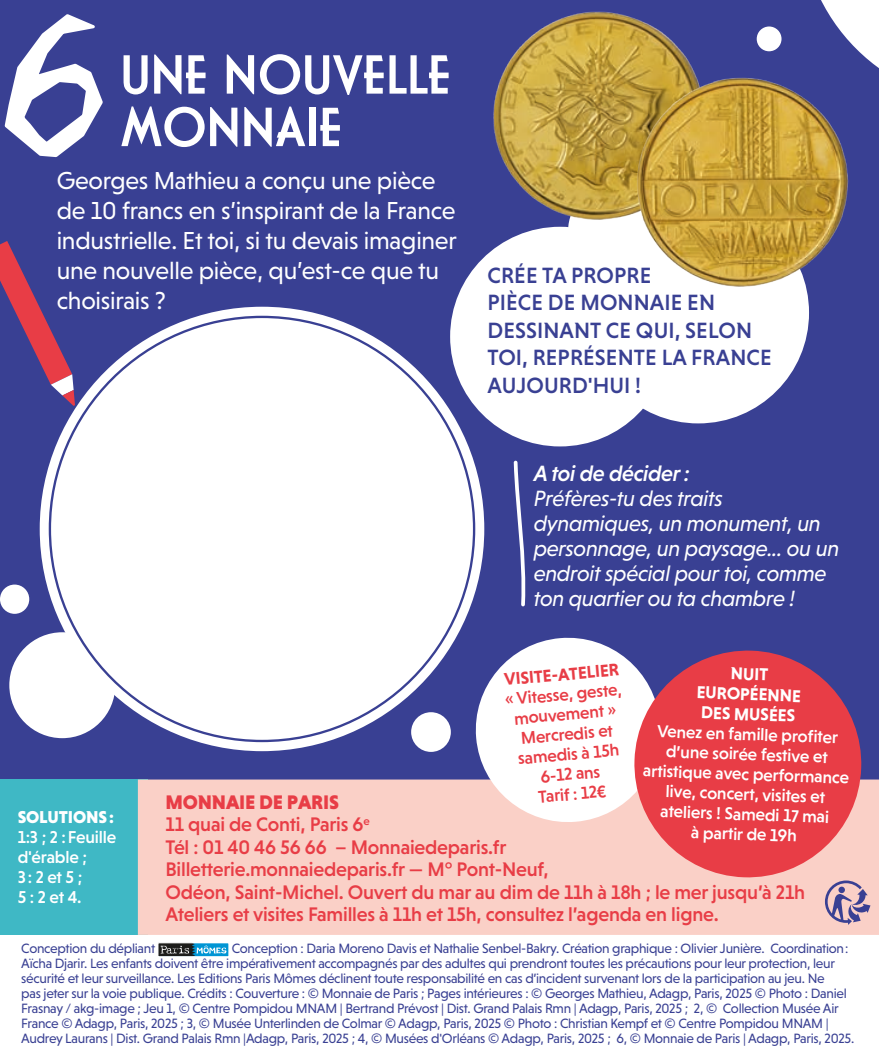
<style>
.page{position:relative;width:879px;height:1063px;background:#fff}
.page>*{position:absolute;margin:0;border:0;box-sizing:border-box;transform-origin:0 0}
.t1{font:500 57.5px/52.5px "Casablanca URW";color:#fff}
.TEXTES{font:25px/30px "Niveau Grotesk";letter-spacing:-.01em;color:#fff}
.TEXTE_PARCOURS{font:italic 22.5px/25px "Niveau Grotesk";letter-spacing:-.02em;color:#fff}
.TEXTES-2{font:500 22.5px/27.5px "Niveau Grotesk";letter-spacing:.005em;color:#394093}
.TEXTE_PARCOURS-2{font:italic 500 22.5px "Niveau Grotesk";letter-spacing:-.02em;color:#fff}
.TEXTES-3{font:500 20px/22.5px "Niveau Grotesk";letter-spacing:-.01em;color:#e83d46}
.TEXTES-4{font:500 17.5px/20px "Niveau Grotesk";letter-spacing:-.01em;color:#fff}
.TEXTES-5{font:500 17.5px/20px "Niveau Grotesk";color:#e83d46}
.TEXTES-6{font:700 17.5px/20px "Niveau Grotesk";color:#fff;text-align:center}
.TEXTES-7{font:700 17.5px "Niveau Grotesk";color:#e83d46}
.TEXTES-8{font:13.75px/15px "Niveau Grotesk";letter-spacing:-.02em;color:#394093}
.s1{font-weight:900}
</style>
<div class="page">
<div style="left:0;top:0;width:879px;height:801px;background:#394093"></div>
<div style="left:0;top:780px;width:147px;height:155px;background:#3fb8c5"></div>
<div style="left:568px;top:185px;width:91px;height:91px;background:#fff;border-radius:50%"></div>
<svg style="left:821px;top:0;width:58px;height:68px"></svg>
<div style="left:756px;top:26px;width:25px;height:25px;background:#fff;border-radius:50%"></div>
<div style="left:450px;top:227px;width:220px;height:219px;background:#fff;border-radius:50%"></div>
<div style="left:587px;top:202px;width:222px;height:221px;background:#fff;border-radius:50%"></div>
<img style="left:493px;top:11px;width:202px;height:215px">
<img style="left:632px;top:74px;width:217px;height:219px">
<div style="left:40px;top:307px;width:444px;height:444px;background:#fff;border-radius:50%"></div>
<div style="left:9px;top:632px;width:106px;height:106px;background:#fff;border-radius:50%"></div>
<div style="left:0;top:585px;width:29px;height:29px;background:#fff;border-radius:50%"></div>
<div style="left:411px;top:712px;width:40px;height:40px;background:#fff;border-radius:50%"></div>
<svg style="left:4px;top:14px;width:99px;height:144px"></svg>
<svg style="left:513px;top:460px;width:13px;height:147px"></svg>
<svg style="left:0;top:241px;width:75px;height:165px"></svg>
<svg style="left:160px;top:945px;width:67px;height:10px"></svg>
<div style="left:158px;top:943px;width:71px;height:14px;border:1px solid #fff"></div>
<div style="left:138px;top:780px;width:741px;height:155px;background:#fad0c7"></div>
<svg style="left:472px;top:637px;width:160px;height:189px"></svg>
<svg style="left:632px;top:650px;width:231px;height:229px;background:#d95260"></svg>
<svg style="left:825px;top:881px;width:45px;height:44px;background:#b49bb4"></svg>
<p class="t1" style="left:120px;top:49px;width:332px">UNE NOUVELLE<br>MONNAIE</p>
<p class="TEXTES" style="left:57px;top:165px;width:401px">Georges Mathieu a conçu une pièce de 10 francs en s’inspirant de la France industrielle. Et toi, si tu devais imaginer une nouvelle pièce, qu’est-ce que tu choisirais ?</p>
<p class="TEXTES-2" style="left:487px;top:261px;width:286px">CRÉE TA PROPRE<br>PIÈCE DE MONNAIE EN<br>DESSINANT CE QUI, SELON<br>TOI, REPRÉSENTE LA FRANCE<br>AUJOURD'HUI !</p>
<p class="TEXTE_PARCOURS-2" style="left:534px;top:461px;width:158px">A toi de décider :</p>
<p class="TEXTE_PARCOURS" style="left:534px;top:486px;width:307px">Préfères-tu des traits dynamiques, un monument, un personnage, un paysage... ou un endroit spécial pour toi, comme ton quartier ou ta chambre !</p>
<p class="TEXTES-4" style="left:18px;top:807px;width:100px"><span class="s1">SOLUTIONS:<br></span>1:3 ; 2 :Feuille d'érable ;<br>3: 2 et 5 ;<br>5 : 2 et 4.</p>
<p class="TEXTES-7" style="left:503px;top:669px;width:117px;rotate:-5deg">VISITE-ATELIER</p>
<p class="TEXTES-5" style="left:504px;top:689px;width:119px;text-align:center;rotate:-5deg">« Vitesse, geste, mouvement »</p>
<p class="TEXTES-5" style="left:515px;top:728px;width:103px;rotate:-5deg">Mercredis et samedis à 15h</p>
<p class="TEXTES-5" style="left:536px;top:767px;width:69px;rotate:-5deg">6-12 ans<br>Tarif : 12€</p>
<p class="TEXTES-6" style="left:697px;top:662px;width:106px;rotate:2deg">NUIT<br>EUROPÉENNE<br>DES MUSÉES</p>
<p class="TEXTES-4" style="left:645px;top:720px;width:208px;text-align:center;rotate:2deg">Venez en famille profi ter d’une soirée festive et artistique avec performance live, concert, visites et ateliers ! Samedi 17 mai</p>
<p class="TEXTES-4" style="left:691px;top:822px;width:107px;rotate:2deg">à partir de 19h</p>
<p class="TEXTES-3" style="left:165px;top:790px;width:641px"><span class="s1">MONNAIE DE PARIS<br></span>11 quai de Conti, Paris 6<sup>e<br></sup>Tél : 01 40 46 56 66 – Monnaiedeparis.fr<br>Billetterie.monnaiedeparis.fr — M° Pont-Neuf,<br>Odéon, Saint-Michel. Ouvert du mar au dim de 11h à 18h ; le mer jusqu’à 21h Ateliers et visites Familles à 11h et 15h, consultez l’agenda en ligne.</p>
<p class="TEXTES-8" style="left:21px;top:941px;width:834px;text-indent:211px">Conception : Daria Moreno Davis et Nathalie Senbel-Bakry. Création graphique : Olivier Junière. Coordination:<br>Aïcha Djarir. Les enfants doivent être impérativement accompagnés par des adultes qui prendront toutes les précautions pour leur protection, leur sécurité et leur surveillance. Les Editions Paris Mômes déclinent toute responsabilité en cas d’incident survenant lors de la participation au jeu. Ne<br>pas jeter sur la voie publique. Crédits : Couverture : © Monnaie de Paris ; Pages intérieures : © Georges Mathieu, Adagp, Paris, 2025 © Photo : Daniel Frasnay / akg-image ; Jeu 1, © Centre Pompidou MNAM | Bertrand Prévost | Dist. Grand Palais Rmn | Adagp, Paris, 2025 ; 2, © Collection Musée Air France © Adagp, Paris, 2025 ; 3, © Musée Unterlinden de Colmar © Adagp, Paris, 2025 © Photo : Christian Kempf et © Centre Pompidou MNAM | Audrey Laurans | Dist. Grand Palais Rmn |Adagp, Paris, 2025 ; 4, © Musées d'Orléans © Adagp, Paris, 2025 ; 6, © Monnaie de Paris | Adagp, Paris, 2025.</p>
<p class="TEXTES-8" style="left:21px;top:941px;width:135px">Conception du dépliant</p>
</div>
